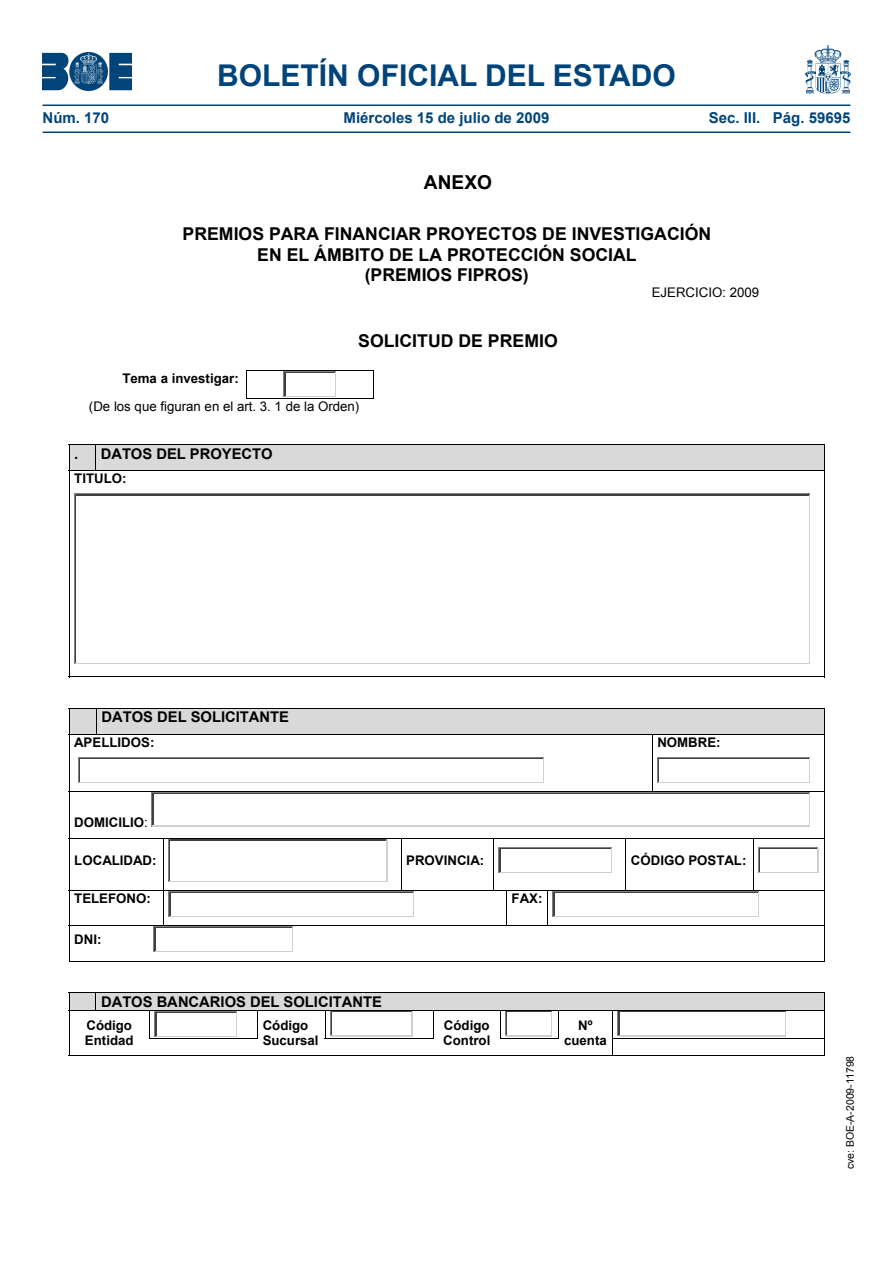
<style>
.page{position:relative;width:893px;height:1263px;background:#fff}
.page>*{position:absolute;margin:0;border:0;box-sizing:border-box;transform-origin:0 0}
.t1{font:700 30px "Arial";color:#00447a}
.t2{font:700 19.2px "Arial";color:#000}
.t3{font:700 17.7px/20.2px "Arial";color:#000;text-align:center}
.t4{font:700 15px "Arial";color:#00447a}
.t5{font:700 14.7px "Arial";color:#000}
.t6{font:700 13.2px/15.3px "Arial";color:#000}
.t7{font:13.2px/27.3px "Arial";color:#000}
.t8{font:10.5px "Arial";color:#000}
.s1{font-weight:700}
.s2{font-weight:400}
</style>
<div class="page">
<img style="left:43px;top:53px;width:89px;height:37px">
<img style="left:805px;top:46px;width:45px;height:47px">
<hr style="left:43px;top:104px;width:807px;height:2px;background:#00447a">
<hr style="left:43px;top:132px;width:807px;height:1px;background:#00447a">
<svg style="left:335px;top:372px;width:1px;height:25px"></svg>
<hr style="left:285px;top:396px;width:50px;height:1px;background:#d0d0d0">
<svg style="left:284px;top:372px;width:2px;height:25px"></svg>
<hr style="left:286px;top:372px;width:49px;height:1px;background:#404040">
<hr style="left:246px;top:371px;width:128px;height:1px;background:#000">
<svg style="left:246px;top:372px;width:1px;height:26px"></svg>
<hr style="left:246px;top:398px;width:128px;height:1px;background:#000">
<div style="left:69px;top:444px;width:756px;height:26px;background:#d9d9d9"></div>
<hr style="left:74px;top:494px;width:1px;height:170px;background:#808080">
<hr style="left:75px;top:494px;width:735px;height:1px;background:#808080">
<hr style="left:809px;top:495px;width:1px;height:169px;background:#d0d0d0">
<hr style="left:75px;top:663px;width:734px;height:1px;background:#d0d0d0">
<hr style="left:75px;top:495px;width:1px;height:168px;background:#404040">
<hr style="left:76px;top:495px;width:733px;height:1px;background:#404040">
<hr style="left:69px;top:470px;width:756px;height:1px;background:#000">
<hr style="left:69px;top:471px;width:1px;height:206px;background:#000">
<hr style="left:69px;top:676px;width:755px;height:1px;background:#000">
<hr style="left:824px;top:471px;width:1px;height:206px;background:#000">
<div style="left:69px;top:708px;width:756px;height:26px;background:#d9d9d9"></div>
<hr style="left:79px;top:757px;width:465px;height:1px;background:#808080">
<svg style="left:543px;top:758px;width:1px;height:25px"></svg>
<hr style="left:79px;top:782px;width:464px;height:1px;background:#d0d0d0">
<svg style="left:78px;top:757px;width:2px;height:26px"></svg>
<hr style="left:80px;top:758px;width:463px;height:2px;background:#404040">
<svg style="left:657px;top:757px;width:1px;height:26px"></svg>
<hr style="left:658px;top:757px;width:152px;height:1px;background:#808080">
<svg style="left:809px;top:758px;width:1px;height:25px"></svg>
<hr style="left:658px;top:782px;width:151px;height:1px;background:#d0d0d0">
<hr style="left:658px;top:758px;width:2px;height:24px;background:#404040">
<hr style="left:660px;top:758px;width:149px;height:2px;background:#404040">
<hr style="left:69px;top:734px;width:756px;height:1px;background:#000">
<hr style="left:69px;top:734px;width:1px;height:57px;background:#000">
<hr style="left:652px;top:734px;width:1px;height:57px;background:#000">
<hr style="left:824px;top:734px;width:1px;height:57px;background:#000">
<hr style="left:152px;top:792px;width:1px;height:34px;background:#808080">
<hr style="left:153px;top:792px;width:657px;height:1px;background:#808080">
<hr style="left:809px;top:793px;width:1px;height:33px;background:#d0d0d0">
<hr style="left:153px;top:825px;width:656px;height:1px;background:#d0d0d0">
<hr style="left:153px;top:793px;width:1px;height:32px;background:#404040">
<hr style="left:154px;top:793px;width:655px;height:1px;background:#404040">
<hr style="left:69px;top:791px;width:756px;height:1px;background:#000">
<hr style="left:69px;top:792px;width:1px;height:46px;background:#000">
<hr style="left:824px;top:792px;width:1px;height:46px;background:#000">
<hr style="left:168px;top:839px;width:2px;height:43px;background:#808080">
<hr style="left:170px;top:839px;width:217px;height:1px;background:#808080">
<hr style="left:386px;top:840px;width:1px;height:42px;background:#d0d0d0">
<hr style="left:170px;top:881px;width:216px;height:1px;background:#d0d0d0">
<hr style="left:170px;top:840px;width:1px;height:41px;background:#404040">
<hr style="left:171px;top:840px;width:215px;height:1px;background:#404040">
<hr style="left:500px;top:848px;width:111px;height:1px;background:#808080">
<hr style="left:500px;top:872px;width:110px;height:1px;background:#d0d0d0">
<svg style="left:499px;top:848px;width:2px;height:25px"></svg>
<hr style="left:501px;top:849px;width:109px;height:1px;background:#404040">
<hr style="left:758px;top:848px;width:2px;height:25px;background:#808080">
<hr style="left:760px;top:848px;width:58px;height:1px;background:#808080">
<svg style="left:817px;top:848px;width:2px;height:25px"></svg>
<hr style="left:760px;top:872px;width:57px;height:1px;background:#d0d0d0">
<hr style="left:761px;top:849px;width:56px;height:1px;background:#404040">
<hr style="left:69px;top:838px;width:756px;height:1px;background:#000">
<hr style="left:69px;top:839px;width:1px;height:51px;background:#000">
<hr style="left:163px;top:839px;width:1px;height:51px;background:#000">
<hr style="left:401px;top:839px;width:1px;height:51px;background:#000">
<hr style="left:493px;top:839px;width:1px;height:51px;background:#000">
<hr style="left:625px;top:839px;width:1px;height:51px;background:#000">
<hr style="left:753px;top:839px;width:1px;height:51px;background:#000">
<hr style="left:824px;top:839px;width:1px;height:51px;background:#000">
<hr style="left:168px;top:891px;width:2px;height:26px;background:#808080">
<hr style="left:170px;top:891px;width:244px;height:1px;background:#808080">
<svg style="left:413px;top:892px;width:1px;height:25px"></svg>
<hr style="left:170px;top:915px;width:243px;height:2px;background:#d0d0d0">
<svg style="left:170px;top:892px;width:1px;height:23px"></svg>
<hr style="left:171px;top:892px;width:242px;height:1px;background:#404040">
<hr style="left:554px;top:891px;width:204px;height:1px;background:#808080">
<svg style="left:757px;top:891px;width:2px;height:26px"></svg>
<hr style="left:554px;top:915px;width:203px;height:2px;background:#d0d0d0">
<svg style="left:553px;top:891px;width:2px;height:26px"></svg>
<hr style="left:555px;top:892px;width:202px;height:1px;background:#404040">
<hr style="left:69px;top:890px;width:756px;height:1px;background:#000">
<hr style="left:69px;top:891px;width:1px;height:34px;background:#000">
<hr style="left:163px;top:891px;width:1px;height:34px;background:#000">
<hr style="left:506px;top:891px;width:1px;height:34px;background:#000">
<hr style="left:547px;top:891px;width:1px;height:34px;background:#000">
<hr style="left:824px;top:891px;width:1px;height:34px;background:#000">
<hr style="left:155px;top:926px;width:138px;height:1px;background:#808080">
<svg style="left:292px;top:927px;width:1px;height:25px"></svg>
<hr style="left:155px;top:950px;width:137px;height:1px;background:#d0d0d0">
<svg style="left:154px;top:926px;width:2px;height:25px"></svg>
<hr style="left:156px;top:927px;width:136px;height:1px;background:#404040">
<hr style="left:69px;top:925px;width:479px;height:1px;background:#000">
<hr style="left:548px;top:925px;width:276px;height:1px;background:#000">
<hr style="left:69px;top:926px;width:1px;height:36px;background:#000">
<hr style="left:69px;top:961px;width:755px;height:1px;background:#000">
<hr style="left:824px;top:926px;width:1px;height:36px;background:#000">
<svg style="left:69px;top:992px;width:756px;height:64px"></svg>
<h1 class="t1" style="left:217px;top:55px;width:460px">BOLETÍN OFICIAL DEL ESTADO</h1>
<p class="t4" style="left:43px;top:108px;width:68px">Núm. 170</p>
<p class="t4" style="left:343px;top:108px;width:207px">Miércoles 15 de julio de 2009</p>
<p class="t4" style="left:709px;top:108px;width:143px">Sec. III. Pág. 59695</p>
<p class="t2" style="left:424px;top:170px;width:70px">ANEXO</p>
<p class="t3" style="left:183px;top:225px;width:530px">PREMIOS PARA FINANCIAR PROYECTOS DE INVESTIGACIÓN<br>EN EL ÁMBITO DE LA PROTECCIÓN SOCIAL<br>(PREMIOS FIPROS)</p>
<p class="t7" style="left:652px;top:279px;width:109px">EJERCICIO: 2009</p>
<p class="t3" style="left:358px;top:331px;width:201px">SOLICITUD DE PREMIO</p>
<p class="t7" style="left:89px;top:365px;width:272px;text-indent:33px"><span class="s1">Tema a investigar:<br></span>(De los que figuran en el art. 3. 1 de la Orden)</p>
<p class="t5" style="left:74px;top:444px;width:6px">.</p>
<p class="t5" style="left:101px;top:444px;width:173px">DATOS DEL PROYECTO</p>
<p class="t6" style="left:74px;top:471px;width:54px">TITULO:</p>
<p class="t5" style="left:102px;top:707px;width:189px">DATOS DEL SOLICITANTE</p>
<p class="t6" style="left:74px;top:735px;width:82px">APELLIDOS:</p>
<p class="t6" style="left:657px;top:735px;width:65px">NOMBRE:</p>
<p class="t6" style="left:74px;top:815px;width:75px">DOMICILIO<span class="s2">:</span></p>
<p class="t6" style="left:74px;top:854px;width:84px">LOCALIDAD:</p>
<p class="t6" style="left:406px;top:854px;width:79px">PROVINCIA:</p>
<p class="t6" style="left:631px;top:854px;width:117px">CÓDIGO POSTAL:</p>
<p class="t6" style="left:74px;top:892px;width:78px">TELEFONO:</p>
<p class="t6" style="left:512px;top:892px;width:32px">FAX:</p>
<p class="t6" style="left:74px;top:932px;width:29px">DNI:</p>
<p class="t5" style="left:101px;top:992px;width:282px">DATOS BANCARIOS DEL SOLICITANTE</p>
<p class="t6" style="left:85px;top:1018px;width:50px">Código<br>Entidad</p>
<p class="t6" style="left:263px;top:1018px;width:57px">Código<br>Sucursal</p>
<p class="t6" style="left:443px;top:1018px;width:49px">Código<br>Control</p>
<p class="t6" style="left:564px;top:1018px;width:44px;text-align:center">Nº cuenta</p>
<p class="t8" style="left:843px;top:1169px;width:115px;rotate:-90deg">cve: BOE-A-2009-11798</p>
</div>
